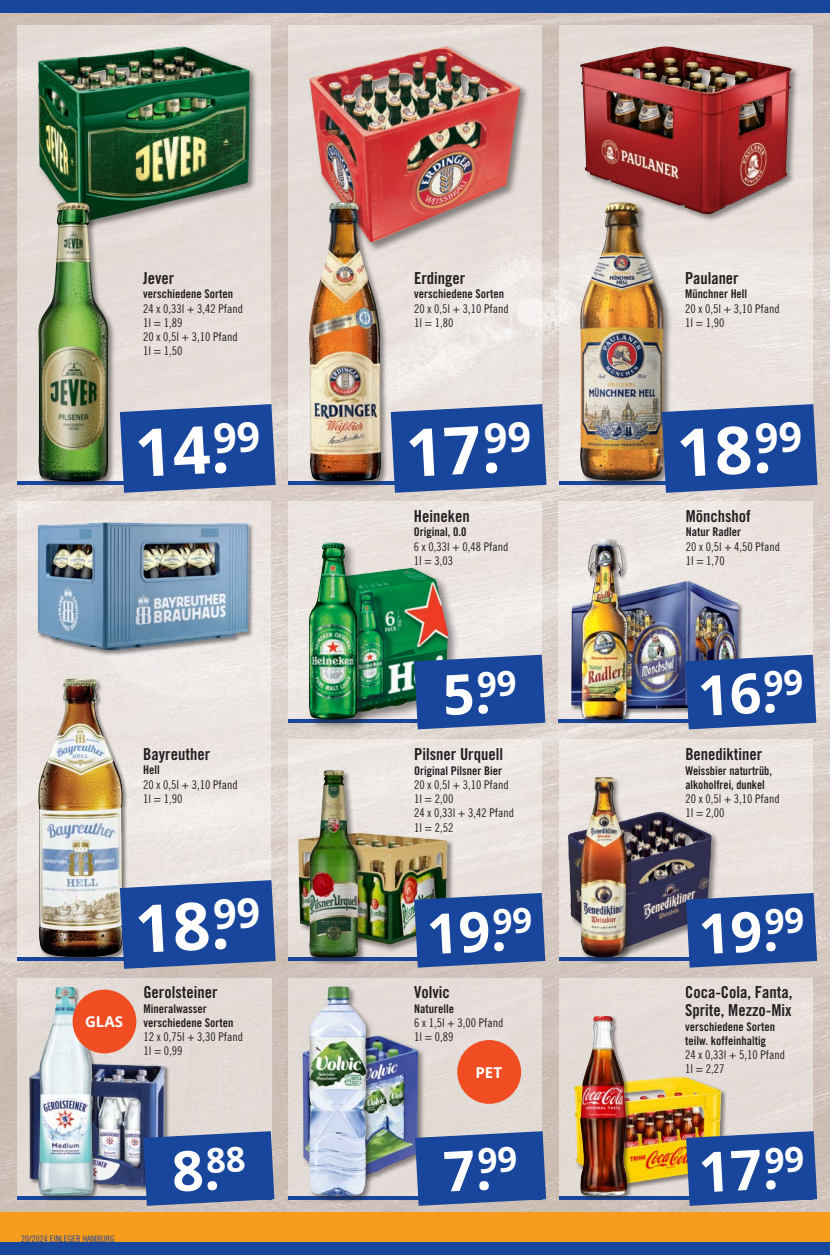
<style>
.page{position:relative;width:830px;height:1255px;background:#fff}
.page>*{position:absolute;margin:0;border:0;box-sizing:border-box;transform-origin:0 0}
.t1{font:700 66px "Open Sans";color:#fff}
.t2{font:700 55.5px "Open Sans";color:#fff}
.t3{font:16.5px/18px "Trade Gothic LT Std Bd Cn 20";color:#231f20}
.t4{font:700 15px "Open Sans";color:#fff}
.t5{font:12px/14.2px "Trade Gothic LT Std Cn 18";color:#231f20}
.t6{font:12px/14.2px "Trade Gothic LT Std Bd Cn 20";color:#231f20}
.t7{font:9px "Trade Gothic LT Std Cn 18";color:#18469d}
</style>
<div class="page">
<img style="left:0;top:13px;width:829px;height:1199px">
<div style="left:0;top:1212px;width:829px;height:42px;background:#18469d"></div>
<div style="left:0;top:1212px;width:829px;height:30px;background:#f89c1c"></div>
<div style="left:0;top:0;width:829px;height:13px;background:#18469d"></div>
<div style="left:17px;top:26px;width:254px;height:458px;background:#e5ddd9"></div>
<div style="left:17px;top:501px;width:254px;height:459px;background:#ece6e2"></div>
<svg style="left:288px;top:26px;width:253px;height:455px;background:#e9e3df"></svg>
<div style="left:558px;top:26px;width:254px;height:458px;background:#e9e3df"></div>
<div style="left:558px;top:739px;width:254px;height:222px;background:#eae3e0"></div>
<div style="left:288px;top:739px;width:253px;height:222px;background:#ece6e2"></div>
<div style="left:558px;top:501px;width:254px;height:221px;background:#ebe5e1"></div>
<div style="left:17px;top:978px;width:254px;height:221px;background:#e3dbd6"></div>
<div style="left:288px;top:501px;width:253px;height:221px;background:#ebe5e1"></div>
<div style="left:37px;top:45px;width:221px;height:185px;background:#231f20;opacity:.5"></div>
<img style="left:38px;top:46px;width:211px;height:175px">
<hr style="left:288px;top:957px;width:253px;height:4px;background:#18469d">
<div style="left:297px;top:831px;width:157px;height:121px;background:#231f20;opacity:.5"></div>
<div style="left:308px;top:768px;width:58px;height:197px;background:#231f20;opacity:.5"></div>
<img style="left:316px;top:770px;width:17px;height:72px">
<div style="left:308px;top:45px;width:222px;height:207px;background:#231f20;opacity:.5"></div>
<img style="left:309px;top:46px;width:211px;height:196px">
<div style="left:578px;top:45px;width:221px;height:178px;background:#231f20;opacity:.5"></div>
<img style="left:580px;top:46px;width:211px;height:168px">
<div style="left:570px;top:580px;width:173px;height:134px;background:#231f20;opacity:.5"></div>
<img style="left:571px;top:581px;width:167px;height:128px">
<hr style="left:558px;top:957px;width:254px;height:4px;background:#18469d">
<hr style="left:288px;top:719px;width:253px;height:3px;background:#18469d">
<hr style="left:558px;top:719px;width:254px;height:3px;background:#18469d">
<div style="left:566px;top:810px;width:153px;height:147px;background:#231f20;opacity:.5"></div>
<img style="left:567px;top:811px;width:144px;height:138px">
<div style="left:579px;top:775px;width:55px;height:190px;background:#231f20;opacity:.5"></div>
<img style="left:580px;top:777px;width:17px;height:127px">
<svg style="left:17px;top:1196px;width:126px;height:3px"></svg>
<div style="left:580px;top:538px;width:52px;height:186px;background:#231f20;opacity:.5"></div>
<img style="left:580px;top:538px;width:47px;height:181px">
<svg style="left:685px;top:892px;width:131px;height:75px;background:#2b53a0"></svg>
<svg style="left:414px;top:892px;width:131px;height:75px;background:#2a529e"></svg>
<svg style="left:685px;top:654px;width:130px;height:75px;background:#27509e"></svg>
<div style="left:323px;top:565px;width:136px;height:161px;background:#231f20;opacity:.5"></div>
<img style="left:370px;top:567px;width:77px;height:147px">
<div style="left:306px;top:539px;width:64px;height:194px;background:#231f20;opacity:.5"></div>
<img style="left:320px;top:541px;width:14px;height:40px">
<svg style="left:414px;top:654px;width:131px;height:75px;background:#29539f"></svg>
<div style="left:37px;top:521px;width:218px;height:135px;background:#231f20;opacity:.5"></div>
<img style="left:38px;top:522px;width:211px;height:128px">
<div style="left:28px;top:1061px;width:141px;height:130px;background:#231f20;opacity:.5"></div>
<img style="left:29px;top:1061px;width:136px;height:125px">
<div style="left:38px;top:985px;width:60px;height:215px;background:#231f20;opacity:.5"></div>
<img style="left:38px;top:986px;width:55px;height:209px">
<div style="left:72px;top:989px;width:64px;height:64px;background:#f04d22;border-radius:50%"></div>
<svg style="left:143px;top:1131px;width:131px;height:74px;background:#27509f"></svg>
<div style="left:558px;top:978px;width:254px;height:221px;background:#e5ddd9"></div>
<div style="left:288px;top:978px;width:253px;height:221px;background:#e4dcd7"></div>
<svg style="left:558px;top:1195px;width:127px;height:4px"></svg>
<svg style="left:288px;top:1196px;width:127px;height:3px"></svg>
<div style="left:572px;top:1075px;width:154px;height:116px;background:#231f20;opacity:.5"></div>
<img style="left:573px;top:1076px;width:148px;height:109px">
<div style="left:579px;top:1015px;width:53px;height:185px;background:#231f20;opacity:.5"></div>
<img style="left:579px;top:1015px;width:45px;height:180px">
<svg style="left:685px;top:1131px;width:131px;height:74px;background:#2b519c"></svg>
<div style="left:301px;top:1033px;width:124px;height:159px;background:#231f20;opacity:.5"></div>
<img style="left:302px;top:1035px;width:75px;height:124px">
<div style="left:308px;top:985px;width:65px;height:218px;background:#231f20;opacity:.5"></div>
<img style="left:309px;top:986px;width:29px;height:209px">
<div style="left:457px;top:1039px;width:64px;height:64px;background:#f04d22;border-radius:50%"></div>
<svg style="left:415px;top:1131px;width:131px;height:74px;background:#2b53a0"></svg>
<hr style="left:17px;top:481px;width:254px;height:3px;background:#18469d">
<hr style="left:17px;top:957px;width:254px;height:3px;background:#18469d">
<hr style="left:288px;top:481px;width:254px;height:3px;background:#18469d">
<hr style="left:558px;top:481px;width:254px;height:3px;background:#18469d">
<svg style="left:120px;top:404px;width:155px;height:89px;background:#2e56a2"></svg>
<svg style="left:390px;top:404px;width:156px;height:89px;background:#2f57a3"></svg>
<div style="left:37px;top:201px;width:79px;height:288px;background:#231f20;opacity:.5"></div>
<img style="left:56px;top:202px;width:16px;height:59px">
<div style="left:308px;top:201px;width:80px;height:288px;background:#231f20;opacity:.5"></div>
<img style="left:309px;top:202px;width:72px;height:279px">
<div style="left:578px;top:201px;width:94px;height:288px;background:#231f20;opacity:.5"></div>
<img style="left:579px;top:202px;width:84px;height:279px">
<svg style="left:661px;top:404px;width:156px;height:89px;background:#2d54a0"></svg>
<div style="left:37px;top:677px;width:91px;height:285px;background:#231f20;opacity:.5"></div>
<img style="left:38px;top:680px;width:85px;height:277px">
<svg style="left:120px;top:880px;width:155px;height:88px;background:#2a53a1"></svg>
<h3 class="t3" style="left:143px;top:269px;width:33px">Jever</h3>
<p class="t6" style="left:143px;top:287px;width:91px">verschiedene Sorten</p>
<p class="t5" style="left:143px;top:301px;width:101px">24 x 0,33l + 3,42 Pfand<br>1l = 1,89<br>20 x 0,5l + 3,10 Pfand<br>1l = 1,50</p>
<h3 class="t3" style="left:414px;top:269px;width:53px">Erdinger</h3>
<p class="t6" style="left:414px;top:287px;width:91px">verschiedene Sorten</p>
<p class="t5" style="left:414px;top:301px;width:96px">20 x 0,5l + 3,10 Pfand<br>1l = 1,80</p>
<h3 class="t3" style="left:684px;top:269px;width:55px">Paulaner</h3>
<p class="t6" style="left:684px;top:287px;width:63px">Münchner Hell</p>
<p class="t5" style="left:684px;top:301px;width:96px">20 x 0,5l + 3,10 Pfand<br>1l = 1,90</p>
<h1 class="t1" style="left:132px;top:406px;width:127px;rotate:-3deg">14.<sup>99</sup></h1>
<h1 class="t1" style="left:403px;top:406px;width:127px;rotate:-3deg">17.<sup>99</sup></h1>
<h1 class="t1" style="left:674px;top:406px;width:127px;rotate:-3deg">18.<sup>99</sup></h1>
<h3 class="t3" style="left:413px;top:507px;width:57px">Heineken</h3>
<p class="t6" style="left:413px;top:524px;width:54px">Original, 0.0</p>
<p class="t5" style="left:413px;top:539px;width:96px">6 x 0,33l + 0,48 Pfand<br>1l = 3,03</p>
<h3 class="t3" style="left:685px;top:507px;width:67px">Mönchshof</h3>
<p class="t6" style="left:685px;top:524px;width:57px">Natur Radler</p>
<p class="t5" style="left:685px;top:539px;width:96px">20 x 0,5l + 4,50 Pfand<br>1l = 1,70</p>
<h3 class="t3" style="left:143px;top:745px;width:68px">Bayreuther</h3>
<p class="t6" style="left:143px;top:763px;width:18px">Hell</p>
<p class="t5" style="left:143px;top:777px;width:96px">20 x 0,5l + 3,10 Pfand<br>1l = 1,90</p>
<p class="t4" style="left:85px;top:1011px;width:39px">GLAS</p>
<h1 class="t1" style="left:132px;top:882px;width:127px;rotate:-3deg">18.<sup>99</sup></h1>
<h3 class="t3" style="left:143px;top:983px;width:76px">Gerolsteiner</h3>
<p class="t6" style="left:143px;top:1001px;width:91px">Mineralwasser verschiedene Sorten</p>
<p class="t5" style="left:143px;top:1029px;width:101px">12 x 0,75l + 3,30 Pfand<br>1l = 0,99</p>
<p class="t7" style="left:21px;top:1233px;width:95px">20/2024 EINLEGER HAMBURG</p>
<h2 class="t2" style="left:170px;top:1132px;width:76px;rotate:-3deg">8.<sup>88</sup></h2>
<h2 class="t2" style="left:440px;top:656px;width:76px;rotate:-3deg">5.<sup>99</sup></h2>
<h3 class="t3" style="left:414px;top:745px;width:90px">Pilsner Urquell</h3>
<p class="t6" style="left:414px;top:763px;width:89px">Original Pilsner Bier</p>
<p class="t5" style="left:414px;top:777px;width:101px">20 x 0,5l + 3,10 Pfand<br>1l = 2,00<br>24 x 0,33l + 3,42 Pfand<br>1l = 2,52</p>
<h2 class="t2" style="left:424px;top:895px;width:107px;rotate:-3deg">19.<sup>99</sup></h2>
<h3 class="t3" style="left:414px;top:983px;width:37px">Volvic</h3>
<p class="t6" style="left:414px;top:1001px;width:41px">Naturelle</p>
<p class="t5" style="left:414px;top:1015px;width:91px">6 x 1,5l + 3,00 Pfand<br>1l = 0,89</p>
<p class="t4" style="left:475px;top:1061px;width:28px">PET</p>
<h2 class="t2" style="left:441px;top:1132px;width:76px;rotate:-3deg">7.<sup>99</sup></h2>
<h2 class="t2" style="left:695px;top:656px;width:107px;rotate:-3deg">16.<sup>99</sup></h2>
<h3 class="t3" style="left:685px;top:745px;width:78px">Benediktiner</h3>
<p class="t6" style="left:685px;top:763px;width:88px">Weissbier naturtrüb, alkoholfrei, dunkel</p>
<p class="t5" style="left:685px;top:791px;width:96px">20 x 0,5l + 3,10 Pfand<br>1l = 2,00</p>
<h2 class="t2" style="left:696px;top:895px;width:107px;rotate:-3deg">19.<sup>99</sup></h2>
<h3 class="t3" style="left:684px;top:983px;width:109px">Coca-Cola, Fanta,<br>Sprite, Mezzo-Mix</h3>
<p class="t6" style="left:684px;top:1019px;width:91px">verschiedene Sorten teilw. koffeinhaltig</p>
<p class="t5" style="left:684px;top:1047px;width:101px">24 x 0,33l + 5,10 Pfand<br>1l = 2,27</p>
<h2 class="t2" style="left:696px;top:1133px;width:107px;rotate:-3deg">17.<sup>99</sup></h2>
</div>
